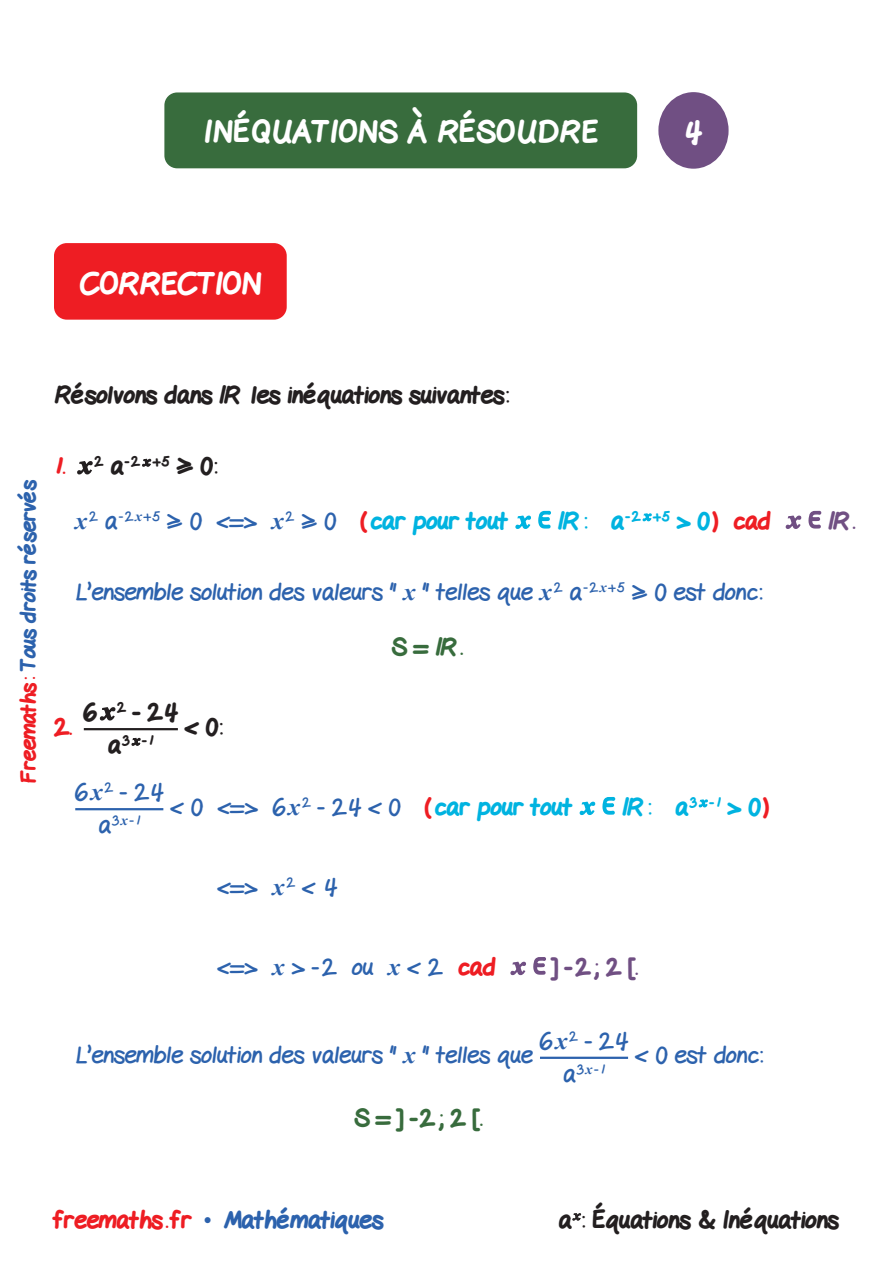
<style>
.page{position:relative;width:893px;height:1263px;background:#fff}
.page>*{position:absolute;margin:0;border:0;box-sizing:border-box;transform-origin:0 0}
.t1{font:800 30px "Gel Pen";letter-spacing:.02em;color:#fff}
.t2{font:800 30px "Gel Pen";color:#fff}
.Texte-Cor{font:24px "Gel Pen";color:#2c62ad}
.Sous_titre-Cor{font:800 24px "Gel Pen";color:#231f20}
.Texte-Cor-2{font:800 24px "Gel Pen";color:#00b3e0}
.t3{font:800 24px "Gel Pen";color:#2c62ad}
.Texte-Cor-3{font:800 24px "Gel Pen";color:#386c3d}
.Texte-corr{font:24px "Gel Pen";color:#2c62ad}
.Texte-Cor-4{font:800 24px "Gel Pen";color:#704f83}
.Texte-corr-2{font:800 24px "Gel Pen";color:#231f20}
.Sous_titre-Cor-2{font:800 24px "Gel Pen";color:#ee1d23}
.t4{font:800 21px "Gel Pen";letter-spacing:-.01em;color:#2c62ad}
.Sous_titre-Cor-3{font:800 13.95px "Gel Pen";color:#231f20}
.Texte-corr-3{font:13.95px "Gel Pen";color:#2c62ad}
.Texte-corr-4{font:800 13.95px "Gel Pen";color:#231f20}
.s1{color:#ee1d23}
.s2{font-size:24px;color:#ee1d23}
.s3{font-size:24px}
.s4{font-family:"Times New Roman";font-weight:700;font-style:italic;color:#2c62ad}
.s5{font-weight:400;color:#2c62ad}
.s6{font-family:"Times New Roman";font-weight:700;font-style:italic}
.s7{font-weight:800;color:#ee1d23}
.s8{font-weight:800;color:#00b3e0}
.s9{font-family:"Times New Roman";font-weight:400}
</style>
<div class="page">
<div style="left:54px;top:243px;width:233px;height:77px;background:#ee1d23;border-radius:13px"></div>
<svg style="left:77px;top:461px;width:16px;height:14px"></svg>
<svg style="left:142px;top:458px;width:10px;height:9px"></svg>
<svg style="left:515px;top:510px;width:36px;height:19px"></svg>
<svg style="left:642px;top:513px;width:10px;height:9px"></svg>
<svg style="left:785px;top:515px;width:17px;height:14px"></svg>
<svg style="left:808px;top:510px;width:14px;height:19px"></svg>
<hr style="left:84px;top:728px;width:94px;height:2px;background:#231f20">
<svg style="left:99px;top:707px;width:17px;height:14px"></svg>
<svg style="left:131px;top:737px;width:10px;height:9px"></svg>
<hr style="left:75px;top:808px;width:88px;height:2px;background:#2c62ad">
<svg style="left:579px;top:801px;width:17px;height:14px"></svg>
<svg style="left:602px;top:797px;width:14px;height:18px"></svg>
<svg style="left:698px;top:799px;width:10px;height:9px"></svg>
<svg style="left:510px;top:961px;width:16px;height:15px"></svg>
<svg style="left:533px;top:957px;width:13px;height:18px"></svg>
<hr style="left:540px;top:1057px;width:88px;height:2px;background:#2c62ad">
<div style="left:658px;top:92px;width:71px;height:77px;background:#704f83;border-radius:50%"></div>
<div style="left:164px;top:92px;width:473px;height:76px;background:#386c3d;border-radius:13px"></div>
<p class="t1" style="left:204px;top:107px;width:395px">INÉQUATIONS À RÉSOUDRE</p>
<p class="t1" style="left:684px;top:107px;width:20px">4</p>
<p class="t2" style="left:80px;top:259px;width:183px">CORRECTION</p>
<p class="Sous_titre-Cor" style="left:54px;top:375px;width:456px">Résolvons dans ¨ les inéquations suivantes:</p>
<p class="t4" style="left:11px;top:783px;width:305px;rotate:-90deg"><span class="s1">Freemaths:</span> Tous droits réservés</p>
<p class="Sous_titre-Cor-3" style="left:54px;top:450px;width:165px"><span class="s2">1.</span> 2 <span class="s3">a</span>-2 +5 <span class="s3">≥ 0:</span></p>
<p class="Texte-Cor-2" style="left:75px;top:501px;width:434px"><span class="s4">x</span><sup>2</sup> <span class="s5">a</span><sup>-2</sup><sup>x</sup><sup>+5</sup> <span class="s5">≥ 0 &lt;=&gt;</span> <span class="s4">x</span><sup>2</sup> <span class="s5">≥ 0</span> <span class="s1">(</span>car pour tout</p>
<p class="Texte-Cor-2" style="left:558px;top:501px;width:214px">¨: a<sup>-2</sup> <sup>+5</sup> &gt; 0<span class="s1">) cad</span></p>
<p class="Texte-Cor-4" style="left:828px;top:501px;width:28px">¨.</p>
<p class="Texte-Cor" style="left:75px;top:572px;width:688px">L’ensemble solution des valeurs " <span class="s6">x</span> " telles que <span class="s6">x</span><sup>2</sup> a<sup>-2</sup><sup>x</sup><sup>+5</sup> ≥ 0 est donc:</p>
<p class="Texte-Cor-3" style="left:392px;top:627px;width:73px">S = ¨.</p>
<p class="Sous_titre-Cor-2" style="left:54px;top:707px;width:19px">2.</p>
<p class="Texte-corr-2" style="left:84px;top:692px;width:96px">6 <sup>2</sup> - 24</p>
<p class="Texte-corr-4" style="left:108px;top:729px;width:47px"><span class="s3">a</span>3 -1</p>
<p class="Sous_titre-Cor" style="left:185px;top:707px;width:39px">&lt; 0:</p>
<p class="Texte-corr" style="left:75px;top:772px;width:90px">6<span class="s6">x</span><sup>2</sup> - 24</p>
<p class="Texte-corr-3" style="left:98px;top:809px;width:43px"><span class="s3">a</span>3<span class="s6">x</span>-1</p>
<p class="Texte-Cor" style="left:171px;top:787px;width:403px">&lt; 0 &lt;=&gt; 6<span class="s6">x</span><sup>2</sup> - 24 &lt; 0 <span class="s7">(</span><span class="s8">car pour tout</span></p>
<p class="Texte-Cor-2" style="left:622px;top:787px;width:148px">¨: a<sup>3</sup> <sup>-1</sup> &gt; 0<span class="s1">)</span></p>
<p class="Texte-Cor" style="left:218px;top:867px;width:121px">&lt;=&gt; <span class="s6">x</span><sup>2</sup> &lt; 4</p>
<p class="Texte-Cor" style="left:218px;top:947px;width:279px">&lt;=&gt; <span class="s6">x</span> &gt; -2 ou <span class="s6">x</span> &lt; 2 <span class="s7">cad</span></p>
<p class="Texte-Cor-4" style="left:553px;top:947px;width:86px">] -2; 2 [.</p>
<p class="Texte-corr" style="left:540px;top:1021px;width:90px">6<span class="s6">x</span><sup>2</sup> - 24</p>
<p class="Texte-corr-3" style="left:563px;top:1057px;width:43px"><span class="s3">a</span>3<span class="s6">x</span>-1</p>
<p class="Texte-Cor" style="left:75px;top:1035px;width:459px">L’ensemble solution des valeurs " <span class="s6">x</span> " telles que</p>
<p class="Texte-Cor" style="left:635px;top:1035px;width:129px">&lt; 0 est donc:</p>
<p class="Texte-Cor-3" style="left:354px;top:1098px;width:130px">S = ] -2; 2 [.</p>
<p class="t3" style="left:54px;top:1200px;width:331px"><span class="s1">freemaths . fr</span> <span class="s9">•</span> Mathématiques</p>
<p class="Sous_titre-Cor" style="left:559px;top:1200px;width:282px">a<sup>x</sup>: Équations &amp; Inéquations</p>
</div>
